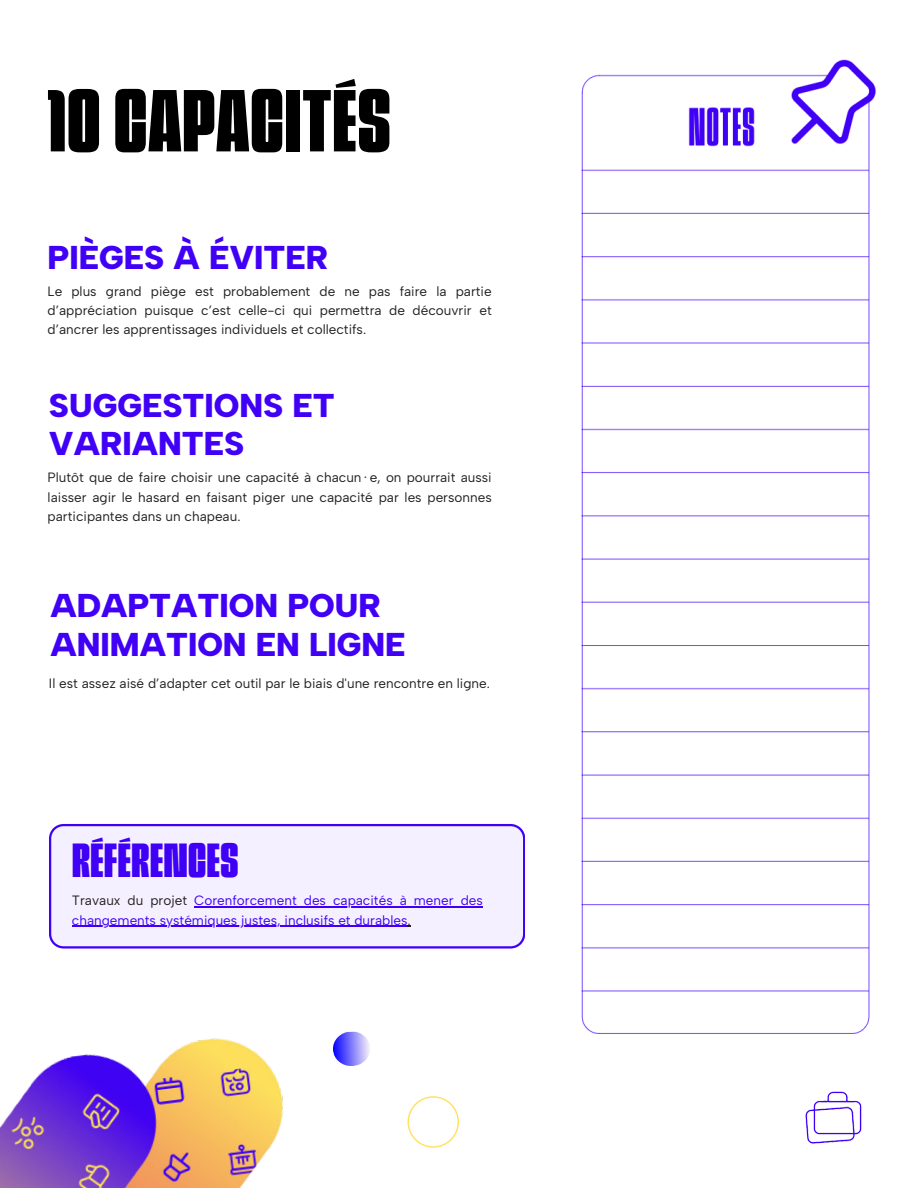
<style>
.page{position:relative;width:918px;height:1188px;background:#fff}
.page>*{position:absolute;margin:0;border:0;box-sizing:border-box;transform-origin:0 0}
.t1{font:600 82.5px "Superlumina";letter-spacing:.015em;color:#000}
.t2{font:600 45px "Superlumina";letter-spacing:.015em;color:#4100f6}
.t3{font:900 33px/38.2px "Albert Sans";color:#4100f6}
.t4{font:13.5px/18.8px "Albert Sans";color:#231f20;text-align:justify}
.t5{font:13.5px "Albert Sans";color:#4100f6}
.s1{font-family:"Wen Quan Yi Micro Hei"}
.s2{color:#231f20}
</style>
<div class="page">
<img style="left:581px;top:59px;width:295px;height:975px">
<div style="left:49px;top:824px;width:476px;height:125px;background:#f5f0ff"></div>
<img style="left:805px;top:1091px;width:57px;height:53px">
<hr style="left:194px;top:907px;width:289px;height:1px;background:#4100f6">
<hr style="left:72px;top:926px;width:336px;height:1px;background:#4100f6">
<img style="left:0;top:899px;width:393px;height:289px">
<svg style="left:408px;top:1096px;width:51px;height:52px"></svg>
<svg style="left:332px;top:1031px;width:39px;height:36px"></svg>
<p class="t1" style="left:48px;top:72px;width:345px">10 CAPACITÉS</p>
<h2 class="t3" style="left:48px;top:239px;width:282px">PIÈGES À ÉVITER</h2>
<p class="t4" style="left:48px;top:282px;width:446px">Le plus grand piège est probablement de ne pas faire la partie d’appréciation puisque c’est celle-ci qui permettra de découvrir et d’ancrer les apprentissages individuels et collectifs.</p>
<h3 class="t3" style="left:49px;top:386px;width:287px">SUGGESTIONS ET<br>VARIANTES</h3>
<p class="t4" style="left:48px;top:468px;width:446px;line-height:19.2px">Plutôt que de faire choisir une capacité à chacun<span class="s1">⋅</span>e, on pourrait aussi laisser agir le hasard en faisant piger une capacité par les personnes participantes dans un chapeau.</p>
<p class="t3" style="left:50px;top:587px;width:357px">ADAPTATION POUR<br>ANIMATION EN LIGNE</p>
<p class="t4" style="left:49px;top:674px;width:442px">Il est assez aisé d’adapter cet outil par le biais d'une rencontre en ligne.</p>
<p class="t2" style="left:72px;top:834px;width:168px">RÉFÉRENCES</p>
<h3 class="t4" style="left:72px;top:891px;width:117px">Travaux du projet</h3>
<p class="t5" style="left:194px;top:893px;width:290px">Corenforcement des capacités à mener des</p>
<h3 class="t5" style="left:72px;top:912px;width:340px">changements systémiques justes, inclusifs et durables<span class="s2">.</span></h3>
</div>
